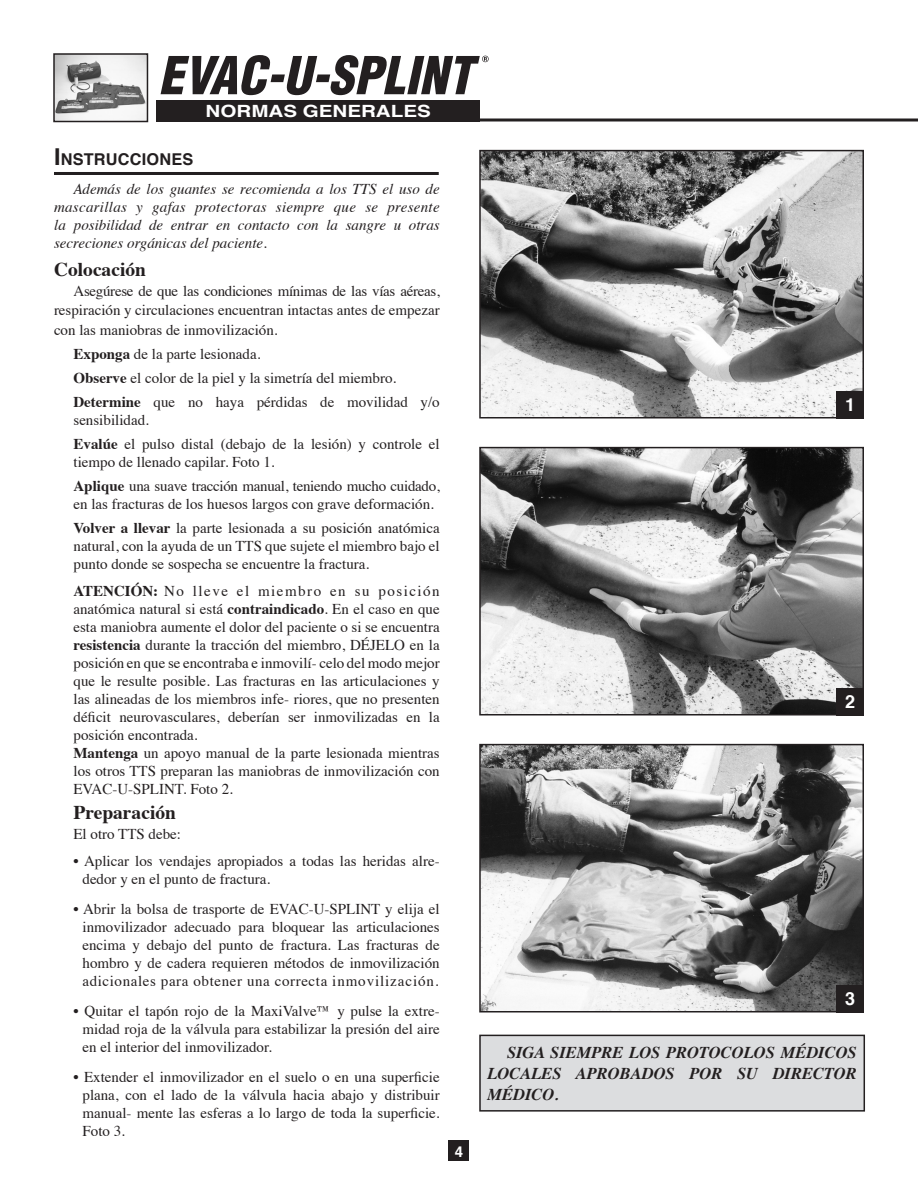
<style>
.page{position:relative;width:918px;height:1188px;background:#fff}
.page>*{position:absolute;margin:0;border:0;box-sizing:border-box;transform-origin:0 0}
.t1{font:700 19.5px "Times";color:#231f20}
.t2{font:700 18px "Helvetica";color:#fff}
.t3{font:700 16.95px "Helvetica";color:#fff;scale:1.22 1}
.t4{font:italic 700 16.5px/21px "Times";color:#231f20;text-align:justify}
.t5{font:700 16.35px "Helvetica";letter-spacing:.015em;color:#231f20}
.t6{font:15px/18px "Times";color:#231f20;text-align:justify}
.t7{font:italic 15px/18px "Times";color:#231f20;text-align:justify}
.t8{font:700 15px "Helvetica";color:#fff}
.s1{font-size:23.25px}
.s2{font-weight:700}
</style>
<div class="page">
<img style="left:56px;top:56px;width:89px;height:63px">
<div style="left:53px;top:53px;width:95px;height:69px;border:2px solid #231f20"></div>
<div style="left:157px;top:100px;width:323px;height:22px;background:#231f20"></div>
<svg style="left:161px;top:55px;width:328px;height:40px"></svg>
<svg style="left:156px;top:118px;width:762px;height:4px;fill:#231f20"></svg>
<hr style="left:54px;top:172px;width:385px;height:3px;background:#231f20">
<div style="left:449px;top:1141px;width:20px;height:20px;background:#231f20"></div>
<img style="left:482px;top:153px;width:379px;height:262px">
<div style="left:479px;top:150px;width:385px;height:268px;border:2px solid #231f20"></div>
<div style="left:836px;top:391px;width:28px;height:27px;background:#231f20"></div>
<img style="left:482px;top:450px;width:379px;height:263px">
<div style="left:479px;top:447px;width:385px;height:269px;border:2px solid #231f20"></div>
<div style="left:836px;top:688px;width:28px;height:27px;background:#231f20"></div>
<img style="left:482px;top:747px;width:379px;height:262px">
<div style="left:479px;top:744px;width:385px;height:268px;border:2px solid #231f20"></div>
<div style="left:836px;top:985px;width:28px;height:27px;background:#231f20"></div>
<div style="left:480px;top:1035px;width:384px;height:76px;background:#dcdddf"></div>
<div style="left:479px;top:1035px;width:386px;height:77px;border:2px solid #231f20"></div>
<p class="t5" style="left:54px;top:146px;width:141px"><span class="s1">I</span> NSTRUCCIONES</p>
<p class="t3" style="left:206px;top:97px;width:186px">NORMAS GENERALES</p>
<p class="t7" style="left:54px;top:179px;width:387px;text-indent:20px">Además de los guantes se recomienda a los TTS el uso de mascarillas y gafas protectoras siempre que se presente la posibilidad de entrar en contacto con la sangre u otras secreciones orgánicas del paciente.</p>
<p class="t1" style="left:54px;top:251px;width:94px">Colocación</p>
<p class="t6" style="left:54px;top:279px;width:387px;line-height:19.5px;text-indent:20px">Asegúrese de que las condiciones mínimas de las vías aéreas, respiración y circulaciones encuentran intactas antes de empezar con las maniobras de inmovilización.</p>
<p class="t6" style="left:74px;top:343px;width:189px"><span class="s2">Exponga</span> de la parte lesionada.</p>
<p class="t6" style="left:74px;top:367px;width:324px"><span class="s2">Observe</span> el color de la piel y la simetría del miembro.</p>
<p class="t6" style="left:74px;top:391px;width:368px"><span class="s2">Determine</span> que no haya pérdidas de movilidad y/o sensibilidad.</p>
<p class="t6" style="left:74px;top:433px;width:368px"><span class="s2">Evalúe</span> el pulso distal (debajo de la lesión) y controle el tiempo de llenado capilar. Foto 1.</p>
<p class="t6" style="left:74px;top:475px;width:368px"><span class="s2">Aplique</span> una suave tracción manual, teniendo mucho cuidado, en las fracturas de los huesos largos con grave deformación.</p>
<p class="t6" style="left:74px;top:517px;width:368px"><span class="s2">Volver a llevar</span> la parte lesionada a su posición anatómica natural, con la ayuda de un TTS que sujete el miembro bajo el punto donde se sospecha se encuentre la fractura.</p>
<p class="t6" style="left:74px;top:580px;width:368px"><span class="s2">ATENCIÓN:</span> No lleve el miembro en su posición anatómica natural si está <span class="s2">contraindicado</span>. En el caso en que esta maniobra aumente el dolor del paciente o si se encuentra <span class="s2">resistencia</span> durante la tracción del miembro, DÉJELO en la posición en que se encontraba e inmovilí- celo del modo mejor que le resulte posible. Las fracturas en las articulaciones y las alineadas de los miembros infe- riores, que no presenten déficit neurovasculares, deberían ser inmovilizadas en la posición encontrada.</p>
<p class="t6" style="left:74px;top:742px;width:368px"><span class="s2">Mantenga</span> un apoyo manual de la parte lesionada mientras los otros TTS preparan las maniobras de inmovilización con EVAC-U-SPLINT. Foto 2.</p>
<p class="t1" style="left:74px;top:794px;width:104px">Preparación</p>
<p class="t6" style="left:74px;top:823px;width:109px">El otro TTS debe:</p>
<p class="t6" style="left:82px;top:850px;width:359px;text-indent:-9px">• Aplicar los vendajes apropiados a todas las heridas alre&shy;dedor y en el punto de fractura.</p>
<p class="t6" style="left:82px;top:898px;width:359px;text-indent:-9px">• Abrir la bolsa de trasporte de EVAC-U-SPLINT y elija el inmovilizador adecuado para bloquear las articulaciones encima y debajo del punto de fractura. Las fracturas de hombro y de cadera requieren métodos de inmovilización adicionales para obtener una correcta inmovilización.</p>
<p class="t6" style="left:82px;top:1000px;width:359px;text-indent:-9px">• Quitar el tapón rojo de la MaxiValve™ y pulse la extre&shy;midad roja de la válvula para estabilizar la presión del aire en el interior del inmovilizador.</p>
<p class="t6" style="left:82px;top:1066px;width:359px;text-indent:-9px">• Extender el inmovilizador en el suelo o en una superficie plana, con el lado de la válvula hacia abajo y distribuir manual- mente las esferas a lo largo de toda la superficie.<br>Foto 3.</p>
<p class="t8" style="left:455px;top:1139px;width:10px">4</p>
<p class="t2" style="left:845px;top:390px;width:12px">1</p>
<p class="t2" style="left:845px;top:687px;width:12px">2</p>
<p class="t2" style="left:845px;top:984px;width:12px">3</p>
<p class="t4" style="left:488px;top:1041px;width:371px;text-indent:20px">SIGA SIEMPRE LOS PROTOCOLOS MÉDICOS LOCALES APROBADOS POR SU DIRECTOR MÉDICO.</p>
</div>
